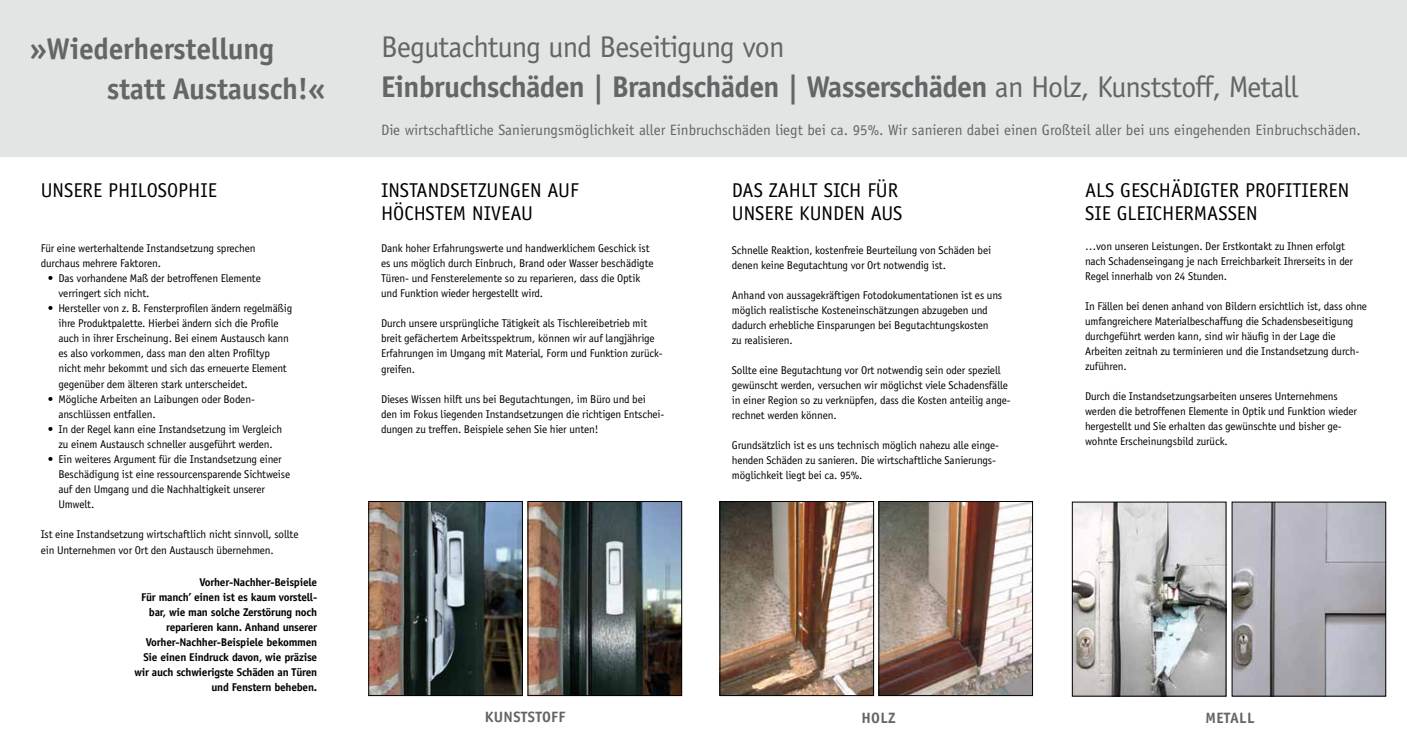
<style>
.page{position:relative;width:1407px;height:745px;background:#fff}
.page>*{position:absolute;margin:0;border:0;box-sizing:border-box;transform-origin:0 0}
.t1{font:30px/40px "Officina Sans";letter-spacing:-.025em;color:#646567}
.t2{font:700 30px/40px "Officina Sans";letter-spacing:-.01em;color:#646567}
.t3{font:20px/22.5px "Officina Sans";color:#000}
.t4{font:15px "Officina Sans";color:#646567}
.t5{font:700 15px "Officina Sans";letter-spacing:.02em;color:#646567}
.t6{font:11.25px/15px "Officina Sans";letter-spacing:-.01em;color:#000}
.t7{font:700 11.25px/15px "Officina Sans";letter-spacing:-.02em;color:#000;text-align:right}
.s1{font-weight:700}
</style>
<div class="page">
<div style="left:1066px;top:495px;width:325px;height:207px;border:12px solid #fff"></div>
<img style="left:1233px;top:503px;width:151px;height:191px">
<div style="left:1231px;top:501px;width:155px;height:195px;border:1px solid #000"></div>
<img style="left:1074px;top:503px;width:150px;height:191px">
<div style="left:1072px;top:501px;width:154px;height:195px;border:1px solid #000"></div>
<div style="left:0;top:0;width:1407px;height:156px;background:#e3e4e4"></div>
<svg style="left:368px;top:501px;width:315px;height:196px"></svg>
<svg style="left:719px;top:501px;width:315px;height:196px"></svg>
<img style="left:370px;top:503px;width:151px;height:190px">
<div style="left:368px;top:501px;width:155px;height:194px;border:1px solid #000"></div>
<img style="left:530px;top:503px;width:150px;height:190px">
<div style="left:528px;top:501px;width:154px;height:194px;border:1px solid #000"></div>
<img style="left:721px;top:503px;width:151px;height:190px">
<div style="left:719px;top:501px;width:155px;height:194px;border:1px solid #000"></div>
<img style="left:880px;top:503px;width:151px;height:190px">
<div style="left:878px;top:501px;width:155px;height:194px;border:1px solid #000"></div>
<h1 class="t2" style="left:107px;top:28px;width:220px;text-indent:-77px">»Wiederherstellung statt Austausch!«</h1>
<h2 class="t3" style="left:41px;top:179px;width:23px">Unsere</h2>
<h2 class="t3" style="left:108px;top:179px;width:33px">PhilosopHie</h2>
<p class="t6" style="left:41px;top:241px;width:216px">Für eine werterhaltende Instandsetzung sprechen durchaus mehrere Faktoren.</p>
<p class="t6" style="left:58px;top:271px;width:204px;text-indent:-11px">• Das vorhandene Maß der betroffenen Elemente verringert sich nicht.</p>
<p class="t6" style="left:58px;top:301px;width:235px;text-indent:-11px">• Hersteller von z. B. Fensterprofilen ändern regelmäßig ihre Produktpalette. Hierbei ändern sich die Profile auch in ihrer Erscheinung. Bei einem Austausch kann es also vorkommen, dass man den alten Profiltyp nicht mehr bekommt und sich das erneuerte Element gegenüber dem älteren stark unterscheidet.</p>
<p class="t6" style="left:58px;top:391px;width:198px;text-indent:-11px">• Mögliche Arbeiten an Laibungen oder Boden&shy;anschlüssen entfallen.</p>
<p class="t6" style="left:48px;top:421px;width:236px;text-align:center">• In der Regel kann eine Instandsetzung im Vergleich zu einem Austausch schneller ausgeführt werden.</p>
<p class="t6" style="left:58px;top:451px;width:233px;text-indent:-11px">• Ein weiteres Argument für die Instandsetzung einer Beschädigung ist eine ressourcensparende Sichtweise auf den Umgang und die Nachhaltigkeit unserer Umwelt.</p>
<p class="t6" style="left:41px;top:525px;width:259px;line-height:16.2px">Ist eine Instandsetzung wirtschaftlich nicht sinnvoll, sollte ein Unternehmen vor Ort den Austausch übernehmen.</p>
<p class="t7" style="left:134px;top:574px;width:184px">Vorher-Nachher-Beispiele<br>Für manch’ einen ist es kaum vorstell&shy;bar, wie man solche Zerstörung noch reparieren kann. Anhand unserer Vorher-Nachher-Beispiele bekommen Sie einen Eindruck davon, wie präzise wir auch schwierigste Schäden an Türen und Fenstern beheben.</p>
<h1 class="t1" style="left:381px;top:27px;width:919px">Begutachtung und Beseitigung von<br><span class="s1">Einbruchschäden | Brandschäden | Wasserschäden</span> an H olz, Kunststoff, Metall</h1>
<h3 class="t4" style="left:381px;top:121px;width:981px">Die wirtschaftliche Sanierungsmöglichkeit aller Einbruchschäden liegt bei ca. 95%. Wir sanieren dabei einen Großteil aller bei uns eingehenden Einbruchschäden.</h3>
<h2 class="t3" style="left:381px;top:179px;width:47px">Instandse</h2>
<h2 class="t3" style="left:469px;top:179px;width:21px">tzungen</h2>
<h2 class="t3" style="left:547px;top:179px;width:12px">auf</h2>
<h2 class="t3" style="left:381px;top:202px;width:113px">höchstem Niveau</h2>
<p class="t6" style="left:381px;top:241px;width:274px">Dank hoher Erfahrungswerte und handwerklichem Geschick ist es uns möglich durch Einbruch, Brand oder Wasser beschädigte Türen- und Fensterelemente so zu reparieren, dass die Optik und Funktion wieder hergestellt wird.</p>
<p class="t6" style="left:381px;top:316px;width:283px">Durch unsere ursprüngliche Tätigkeit als Tischlereibetrieb mit breit gefächertem Arbeitsspektrum, können wir auf langjährige Erfahrungen im Umgang mit Material, Form und Funktion zurück&shy;greifen.</p>
<p class="t6" style="left:381px;top:391px;width:285px">Dieses Wissen hilft uns bei Begutachtungen, im Büro und bei den im Fokus liegenden Instandsetzungen die richtigen Entschei&shy;dungen zu treffen. Beispiele sehen Sie hier unten!</p>
<h2 class="t3" style="left:732px;top:179px;width:168px">DAS ZAH LT SICH FÜR<br>Unsere</h2>
<h2 class="t3" style="left:799px;top:202px;width:22px">Kunden</h2>
<h2 class="t3" style="left:871px;top:202px;width:33px">AUS</h2>
<p class="t6" style="left:732px;top:242px;width:261px">Schnelle Reaktion, kostenfreie Beurteilung von Schäden bei denen keine Begutachtung vor Ort notwendig ist.</p>
<p class="t6" style="left:732px;top:287px;width:272px">Anhand von aussagekräftigen Fotodokumentationen ist es uns möglich realistische Kosteneinschätzungen abzugeben und dadurch erhebliche Einsparungen bei Begutachtungskosten<br>zu realisieren.</p>
<p class="t6" style="left:732px;top:362px;width:280px">Sollte eine Begutachtung vor Ort notwendig sein oder speziell gewünscht werden, versuchen wir möglichst viele Schadensfälle in einer Region so zu verknüpfen, dass die Kosten anteilig ange&shy;rechnet werden können.</p>
<p class="t6" style="left:732px;top:437px;width:269px">Grundsätzlich ist es uns technisch möglich nahezu alle einge&shy;henden Schäden zu sanieren. Die wirtschaftliche Sanierungs&shy;möglichkeit liegt bei ca. 95%.</p>
<h2 class="t3" style="left:1085px;top:179px;width:266px">ALS GESCHÄDIGTER PROFITIEREN<br>SIE GLEICH ERMASSEN</h2>
<p class="t6" style="left:1085px;top:238px;width:270px">…von unseren Leistungen. Der Erstkontakt zu Ihnen erfolgt nach Schadenseingang je nach Erreichbarkeit Ihrerseits in der<br>Regel innerhalb von 24 Stunden.</p>
<p class="t6" style="left:1085px;top:298px;width:283px">In Fällen bei denen anhand von Bildern ersichtlich ist, dass ohne umfangreichere Materialbeschaffung die Schadensbeseitigung durchgeführt werden kann, sind wir häufig in der Lage die Arbeiten zeitnah zu terminieren und die Instandsetzung durch&shy;zuführen.</p>
<p class="t6" style="left:1085px;top:388px;width:273px">Durch die Instandsetzungsarbeiten unseres Unternehmens werden die betroffenen Elemente in Optik und Funktion wieder hergestellt und Sie erhalten das gewünschte und bisher ge&shy;wohnte Erscheinungsbild zurück.</p>
<h3 class="t5" style="left:485px;top:707px;width:82px">KUNSTSTOFF</h3>
<h3 class="t5" style="left:861px;top:707px;width:36px">HOLZ</h3>
<h3 class="t5" style="left:1205px;top:707px;width:51px">METALL</h3>
</div>
